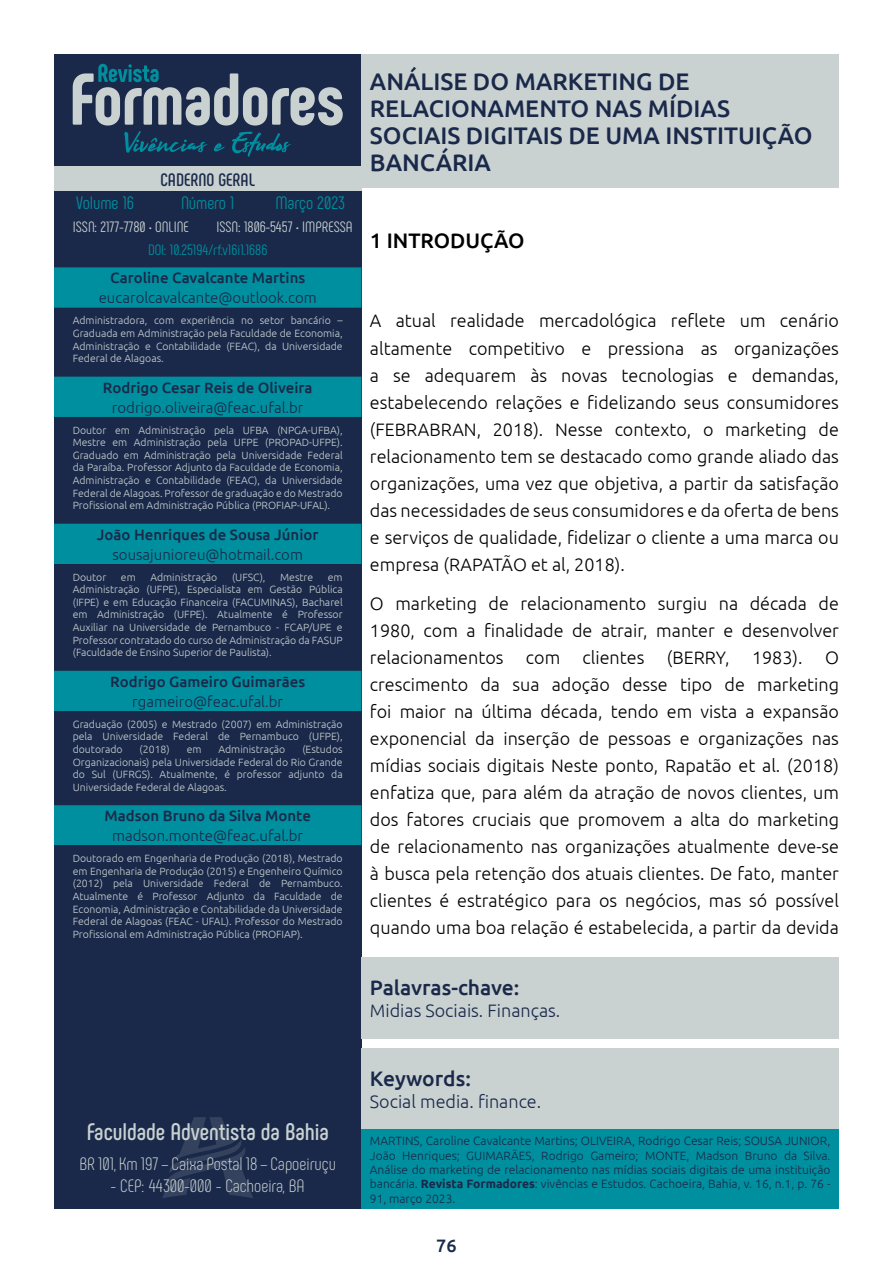
<style>
.page{position:relative;width:893px;height:1263px;background:#fff}
.page>*{position:absolute;margin:0;border:0;box-sizing:border-box;transform-origin:0 0}
.t1{font:500 24px/27px "Ubuntu";color:#1a294a}
.t2{font:700 24px "Phenomena";color:#c9d1d1}
.t3{font:500 21px "Ubuntu";color:#1a294a}
.t4{font:500 21px "Ubuntu";color:#000}
.t5{font:300 18px/27px "Ubuntu";color:#000;text-align:justify}
.t6{font:300 18px "Phenomena";color:#c9d1d1}
.t7{font:300 18px "Ubuntu";color:#1a294a}
.t8{font:18px "Phenomena";color:#008f9e}
.t9{font:700 18px "Phenomena";color:#1a294a}
.t10{font:500 18px "Ubuntu";color:#1a294a}
.t11{font:300 15px "Ubuntu";color:#1a294a}
.t12{font:500 15px "Ubuntu";color:#1a294a}
.t13{font:15px "Phenomena";color:#c9d1d1}
.t14{font:15px "Phenomena";color:#008f9e}
.t15{font:300 12px/14.4px "Ubuntu";color:#1a294a;text-align:justify}
.t16{font:300 10.5px/12.6px "Ubuntu";color:#c9d1d1;text-align:justify}
.s1{font-weight:700}
</style>
<div class="page">
<div style="left:54px;top:54px;width:307px;height:1155px;background:#1a294a"></div>
<div style="left:54px;top:166px;width:307px;height:26px;background:#c9d1d1"></div>
<svg style="left:73px;top:64px;width:270px;height:93px"></svg>
<svg style="left:162px;top:1117px;width:91px;height:81px"></svg>
<div style="left:361px;top:957px;width:478px;height:81px;background:#c9d1d1"></div>
<div style="left:361px;top:1048px;width:478px;height:81px;background:#c9d1d1"></div>
<div style="left:361px;top:1129px;width:478px;height:80px;background:#008f9e"></div>
<div style="left:54px;top:267px;width:307px;height:41px;background:#008f9e"></div>
<div style="left:54px;top:377px;width:307px;height:40px;background:#008f9e"></div>
<div style="left:54px;top:524px;width:307px;height:40px;background:#008f9e"></div>
<div style="left:54px;top:671px;width:307px;height:40px;background:#008f9e"></div>
<div style="left:54px;top:805px;width:307px;height:40px;background:#008f9e"></div>
<div style="left:361px;top:54px;width:478px;height:134px;background:#c9d1d1"></div>
<h3 class="t9" style="left:161px;top:169px;width:96px">CADERNO GERAL</h3>
<h3 class="t8" style="left:76px;top:192px;width:59px">Volume 16</h3>
<h3 class="t8" style="left:181px;top:192px;width:55px">Número 1</h3>
<h3 class="t8" style="left:275px;top:192px;width:71px">Março 2023</h3>
<h3 class="t13" style="left:73px;top:218px;width:118px">ISSN: 2177-7780 • ONLINE</h3>
<h3 class="t13" style="left:216px;top:218px;width:138px">ISSN: 1806-5457 • IMPRESSA</h3>
<h3 class="t14" style="left:148px;top:241px;width:121px">DOI: 10.25194/rf.v16i1.1686</h3>
<h3 class="t12" style="left:110px;top:268px;width:197px">Caroline Cavalcante Martins</h3>
<h3 class="t11" style="left:99px;top:289px;width:219px">eucarolcavalcante@outlook.com</h3>
<p class="t16" style="left:73px;top:314px;width:271px">Administradora, com experiência no setor bancário – Graduada em Administração pela Faculdade de Economia, Administração e Contabilidade (FEAC), da Universidade Federal de Alagoas.</p>
<h3 class="t12" style="left:103px;top:378px;width:211px">Rodrigo Cesar Reis de Oliveira</h3>
<h3 class="t11" style="left:112px;top:398px;width:193px">rodrigo.oliveira@feac.ufal.br</h3>
<p class="t16" style="left:73px;top:423px;width:271px">Doutor em Administração pela UFBA (NPGA-UFBA), Mestre em Administração pela UFPE (PROPAD-UFPE).<br>Graduado em Administração pela Universidade Federal da Paraíba. Professor Adjunto da Faculdade de Economia, Administração e Contabilidade (FEAC), da Universidade Federal de Alagoas. Professor de graduação e do Mestrado Profissional em Administração Pública (PROFIAP-UFAL).</p>
<h3 class="t12" style="left:97px;top:525px;width:223px">João Henriques de Sousa Júnior</h3>
<h3 class="t11" style="left:113px;top:545px;width:192px">sousajunioreu@hotmail.com</h3>
<p class="t16" style="left:73px;top:570px;width:35px">Doutor</p>
<p class="t16" style="left:121px;top:570px;width:16px">em</p>
<p class="t16" style="left:150px;top:570px;width:68px">Administração</p>
<p class="t16" style="left:232px;top:570px;width:35px">(UFSC),</p>
<p class="t16" style="left:280px;top:570px;width:35px">Mestre</p>
<p class="t16" style="left:73px;top:570px;width:271px;text-indent:255px">em Administração (UFPE), Especialista em Gestão Pública (IFPE) e em Educação Financeira (FACUMINAS), Bacharel em Administração (UFPE). Atualmente é Professor Auxiliar na Universidade de Pernambuco - FCAP/UPE e Professor contratado do curso de Administração da FASUP (Faculdade de Ensino Superior de Paulista).</p>
<h3 class="t12" style="left:110px;top:672px;width:196px">Rodrigo Gameiro Guimarães</h3>
<h3 class="t11" style="left:132px;top:692px;width:152px">rgameiro@feac.ufal.br</h3>
<p class="t16" style="left:73px;top:717px;width:271px">Graduação (2005) e Mestrado (2007) em Administração pela Universidade Federal de Pernambuco (UFPE), doutorado</p>
<p class="t16" style="left:73px;top:743px;width:271px;text-indent:230px">(Estudos Organizacionais) pela Universidade Federal do Rio Grande do Sul (UFRGS). Atualmente, é professor adjunto da Universidade Federal de Alagoas.</p>
<h3 class="t12" style="left:104px;top:806px;width:208px">Madson Bruno da Silva Monte</h3>
<h3 class="t11" style="left:112px;top:827px;width:192px">madson.monte@feac.ufal.br</h3>
<p class="t16" style="left:73px;top:852px;width:271px">Doutorado em Engenharia de Produção (2018), Mestrado em Engenharia de Produção (2015) e Engenheiro Químico (2012) pela Universidade Federal de Pernambuco.<br>Atualmente é Professor Adjunto da Faculdade de Economia, Administração e Contabilidade da Universidade Federal de Alagoas (FEAC - UFAL). Professor do Mestrado Profissional em Administração Pública (PROFIAP).</p>
<p class="t16" style="left:140px;top:743px;width:32px">(2018)</p>
<p class="t16" style="left:187px;top:743px;width:16px">em</p>
<p class="t16" style="left:218px;top:743px;width:68px">Administração</p>
<h1 class="t1" style="left:370px;top:67px;width:444px">ANÁLISE DO MARKETING DE<br>RELACIONAMENTO NAS MÍDIAS<br>SOCIAIS DIGITAIS DE UMA INSTITUIÇÃO<br>BANCÁRIA</h1>
<h2 class="t4" style="left:370px;top:227px;width:156px">1 INTRODUÇÃO</h2>
<p class="t5" style="left:370px;top:307px;width:471px">A atual realidade mercadológica reflete um cenário altamente competitivo e pressiona as organizações a se adequarem às novas tecnologias e demandas, estabelecendo relações e fidelizando seus consumidores (FEBRABRAN, 2018). Nesse contexto, o marketing de relacionamento tem se destacado como grande aliado das organizações, uma vez que objetiva, a partir da satisfação das necessidades de seus consumidores e da oferta de bens e serviços de qualidade, fidelizar o cliente a uma marca ou empresa (RAPATÃO et al, 2018).</p>
<p class="t5" style="left:370px;top:590px;width:471px">O marketing de relacionamento surgiu na década de 1980, com a finalidade de atrair, manter e desenvolver relacionamentos com clientes (BERRY, 1983). O crescimento da sua adoção desse tipo de marketing foi maior na última década, tendo em vista a expansão exponencial da inserção de pessoas e organizações nas mídias sociais digitais Neste ponto, Rapatão et al. (2018) enfatiza que, para além da atração de novos clientes, um dos fatores cruciais que promovem a alta do marketing de relacionamento nas organizações atualmente deve-se à busca pela retenção dos atuais clientes. De fato, manter clientes é estratégico para os negócios, mas só possível quando uma boa relação é estabelecida, a partir da devida</p>
<h2 class="t3" style="left:370px;top:974px;width:151px">Palavras-chave:</h2>
<h3 class="t7" style="left:370px;top:1000px;width:192px">Midias Sociais. Finanças.</h3>
<h1 class="t2" style="left:87px;top:1117px;width:244px">Faculdade Adventista da Bahia</h1>
<h3 class="t6" style="left:80px;top:1153px;width:258px">BR 101, Km 197 – Caixa Postal 18 – Capoeiruçu</h3>
<h3 class="t6" style="left:111px;top:1175px;width:195px">- CEP: 44300-000 - Cachoeira, BA</h3>
<h2 class="t3" style="left:370px;top:1065px;width:102px">Keywords:</h2>
<h3 class="t7" style="left:370px;top:1091px;width:173px">Social media. finance.</h3>
<p class="t15" style="left:370px;top:1133px;width:462px">MARTINS, Caroline Cavalcante Martins; OLIVEIRA, Rodrigo Cesar Reis; SOUSA JUNIOR, João Henriques; GUIMARÃES, Rodrigo Gameiro; MONTE, Madson Bruno da Silva.<br>Análise do marketing de relacionamento nas mídias sociais digitais de uma instituição bancária. <span class="s1">Revista Formadores</span>: vivências e Estudos. Cachoeira, Bahia, v. 16, n.1, p. 76 - 91, março 2023.</p>
<h3 class="t10" style="left:436px;top:1234px;width:22px">76</h3>
</div>
